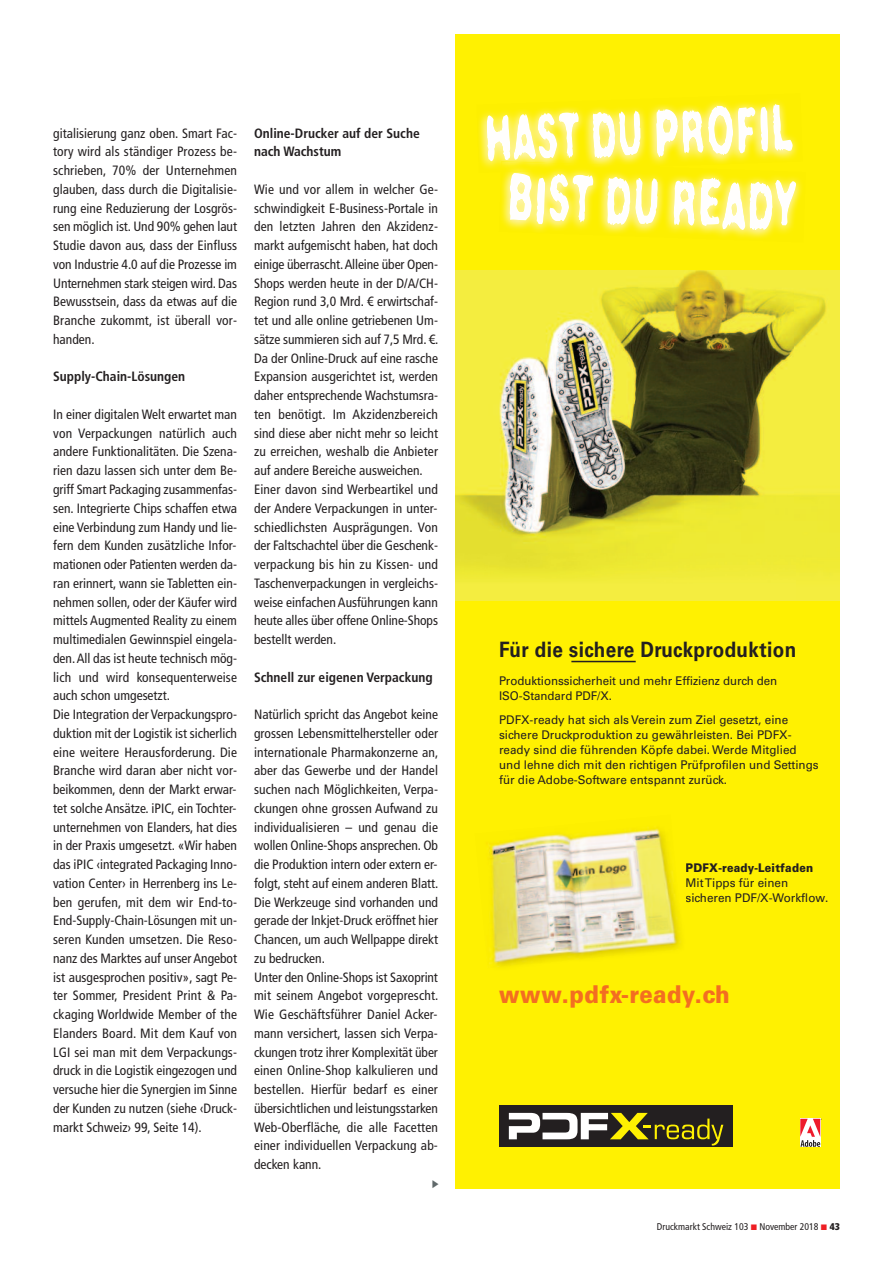
<style>
.page{position:relative;width:893px;height:1263px;background:#fff}
.page>*{position:absolute;margin:0;border:0;box-sizing:border-box;transform-origin:0 0}
.t1{font:900 24.6px "Univers";letter-spacing:.02em;color:#f36e21;scale:.89 1}
.t2{font:700 21.15px "Univers";letter-spacing:.02em;color:#231f20;scale:.89 1}
.t3{font:condensed 13.5px/18.8px "Frutiger LT Std";color:#231f20}
.t4{font:700 condensed 13.5px/18.8px "Frutiger LT Std";color:#231f20}
.t5{font:12px/15.1px "Univers";color:#231f20}
.t6{font:900 12px "Univers";letter-spacing:.02em;color:#231f20;scale:.89 1}
.t7{font:condensed 9.75px "Frutiger";color:#231f20}
.s1{font-weight:900}
</style>
<div class="page">
<div style="left:455px;top:34px;width:385px;height:1154px;background:#fff101"></div>
<div style="left:499px;top:1105px;width:234px;height:42px;background:#231f20"></div>
<svg style="left:509px;top:1113px;width:214px;height:32px"></svg>
<svg style="left:800px;top:1119px;width:22px;height:28px"></svg>
<img style="left:455px;top:270px;width:385px;height:331px">
<img style="left:489px;top:827px;width:192px;height:140px">
<hr style="left:571px;top:661px;width:65px;height:1px;background:#231f20">
<img style="left:479px;top:101px;width:319px;height:67px">
<img style="left:708px;top:104px;width:85px;height:51px">
<img style="left:499px;top:167px;width:303px;height:71px">
<img style="left:501px;top:161px;width:152px;height:11px">
<img style="left:510px;top:173px;width:83px;height:50px">
<p class="t3" style="left:53px;top:125px;width:185px;text-align:justify">gitalisierung ganz oben. Smart Fac&shy;tory wird als ständiger Prozess be&shy;schrieben, 70% der Unternehmen glauben, dass durch die Digitalisie&shy;rung eine Reduzierung der Losgrös&shy;sen möglich ist. Und 90% gehen laut Studie davon aus, dass der Einfluss von Industrie 4.0 auf die Prozesse im Unternehmen stark steigen wird. Das Bewusstsein, dass da etwas auf die Branche zukommt, ist überall vor&shy;handen.</p>
<p class="t4" style="left:53px;top:368px;width:134px">Supply-Chain-Lösungen</p>
<p class="t3" style="left:53px;top:406px;width:185px">In einer digitalen Welt erwartet man von Verpackungen natürlich auch andere Funktionalitäten. Die Szena&shy;rien dazu lassen sich unter dem Be&shy;griff Smart Packaging zusammenfas&shy;sen. Integrierte Chips schaffen etwa eine Verbindung zum Handy und lie&shy;fern dem Kunden zusätzliche Infor&shy;mationen oder Patienten werden da&shy;ran erinnert, wann sie Tabletten ein&shy;nehmen sollen, oder der Käufer wird mittels Augmented Reality zu einem multimedialen Gewinnspiel eingela&shy;den.All das ist heute technisch mög&shy;lich und wird konsequenterweise auch schon umgesetzt.<br>Die Integration der Verpackungspro&shy;duktion mit der Logistik ist sicherlich eine weitere Herausforderung. Die Branche wird daran aber nicht vor&shy;beikommen, denn der Markt erwar&shy;tet solche Ansätze. iPIC, ein Tochter&shy;unternehmen von Elanders, hat dies in der Praxis umgesetzt. «Wir haben das iPIC ‹integrated Packaging Inno&shy;vation Center› in Herrenberg ins Le&shy;ben gerufen, mit dem wir End-to-End-Supply-Chain-Lösungen mit un&shy;seren Kunden umsetzen. Die Reso&shy;nanz des Marktes auf unser Angebot ist ausgesprochen positiv», sagt Pe&shy;ter Sommer, President Print &amp; Pa&shy;ckaging Worldwide Member of the Elanders Board. Mit dem Kauf von LGI sei man mit dem Verpackungs&shy;druck in die Logistik eingezogen und versuche hier die Synergien im Sinne der Kunden zu nutzen (siehe ‹Druck&shy;markt Schweiz› 99, Seite 14).</p>
<p class="t4" style="left:254px;top:125px;width:167px">Online-Drucker auf der Suche nach Wachstum</p>
<p class="t3" style="left:254px;top:181px;width:186px">Wie und vor allem in welcher Ge&shy;schwindigkeit E-Business-Portale in den letzten Jahren den Akzidenz&shy;markt aufgemischt haben, hat doch einige überrascht.Alleine über Open-Shops werden heute in der D/A/CH-Region rund 3,0 Mrd. € erwirtschaf&shy;tet und alle online getriebenen Um&shy;sätze summieren sich auf 7,5 Mrd. €.<br>Da der Online-Druck auf eine rasche Expansion ausgerichtet ist, werden daher entsprechende Wachstumsra&shy;ten benötigt. Im Akzidenzbereich sind diese aber nicht mehr so leicht zu erreichen, weshalb die Anbieter auf andere Bereiche ausweichen.<br>Einer davon sind Werbeartikel und der Andere Verpackungen in unter&shy;schiedlichsten Ausprägungen. Von der Faltschachtel über die Geschenk&shy;verpackung bis hin zu Kissen- und Taschenverpackungen in vergleichs&shy;weise einfachen Ausführungen kann heute alles über offene Online-Shops bestellt werden.</p>
<p class="t4" style="left:254px;top:668px;width:180px">Schnell zur eigenen Verpackung</p>
<p class="t3" style="left:254px;top:706px;width:186px">Natürlich spricht das Angebot keine grossen Lebensmittelhersteller oder internationale Pharmakonzerne an, aber das Gewerbe und der Handel suchen nach Möglichkeiten, Verpa&shy;ckungen ohne grossen Aufwand zu individualisieren – und genau die wollen Online-Shops ansprechen. Ob die Produktion intern oder extern er&shy;folgt, steht auf einem anderen Blatt.<br>Die Werkzeuge sind vorhanden und gerade der Inkjet-Druck eröffnet hier Chancen, um auch Wellpappe direkt zu bedrucken.<br>Unter den Online-Shops ist Saxoprint mit seinem Angebot vorgeprescht.<br>Wie Geschäftsführer Daniel Acker&shy;mann versichert, lassen sich Verpa&shy;ckungen trotz ihrer Komplexität über einen Online-Shop kalkulieren und bestellen. Hierfür bedarf es einer übersichtlichen und leistungsstarken Web-Oberfläche, die alle Facetten einer individuellen Verpackung ab&shy;decken kann.</p>
<h2 class="t2" style="left:499px;top:641px;width:335px">Für die sichere Druckproduktion</h2>
<p class="t5" style="left:499px;top:674px;width:280px">Produktionssicherheit und mehr Effizienz durch den<br>ISO-Standard PDF/X.</p>
<p class="t5" style="left:499px;top:713px;width:321px">PDFX-ready hat sich als Verein zum Ziel gesetzt, eine sichere Druckproduktion zu gewährleisten. Bei PDFX&shy;ready sind die führenden Köpfe dabei. Werde Mitglied und lehne dich mit den richtigen Prüfprofilen und Settings für die Adobe-Software entspannt zurück.</p>
<p class="t6" style="left:685px;top:863px;width:145px">PDFX-ready-Leitfaden</p>
<p class="t5" style="left:685px;top:876px;width:144px">MitTipps für einen sicheren PDF/X-Workflow.</p>
<h1 class="t1" style="left:499px;top:985px;width:261px">www.pdfx-ready.ch</h1>
<p class="t7" style="left:657px;top:1222px;width:184px">Druckmarkt Schweiz 103 November 2018 <span class="s1">43</span></p>
</div>
